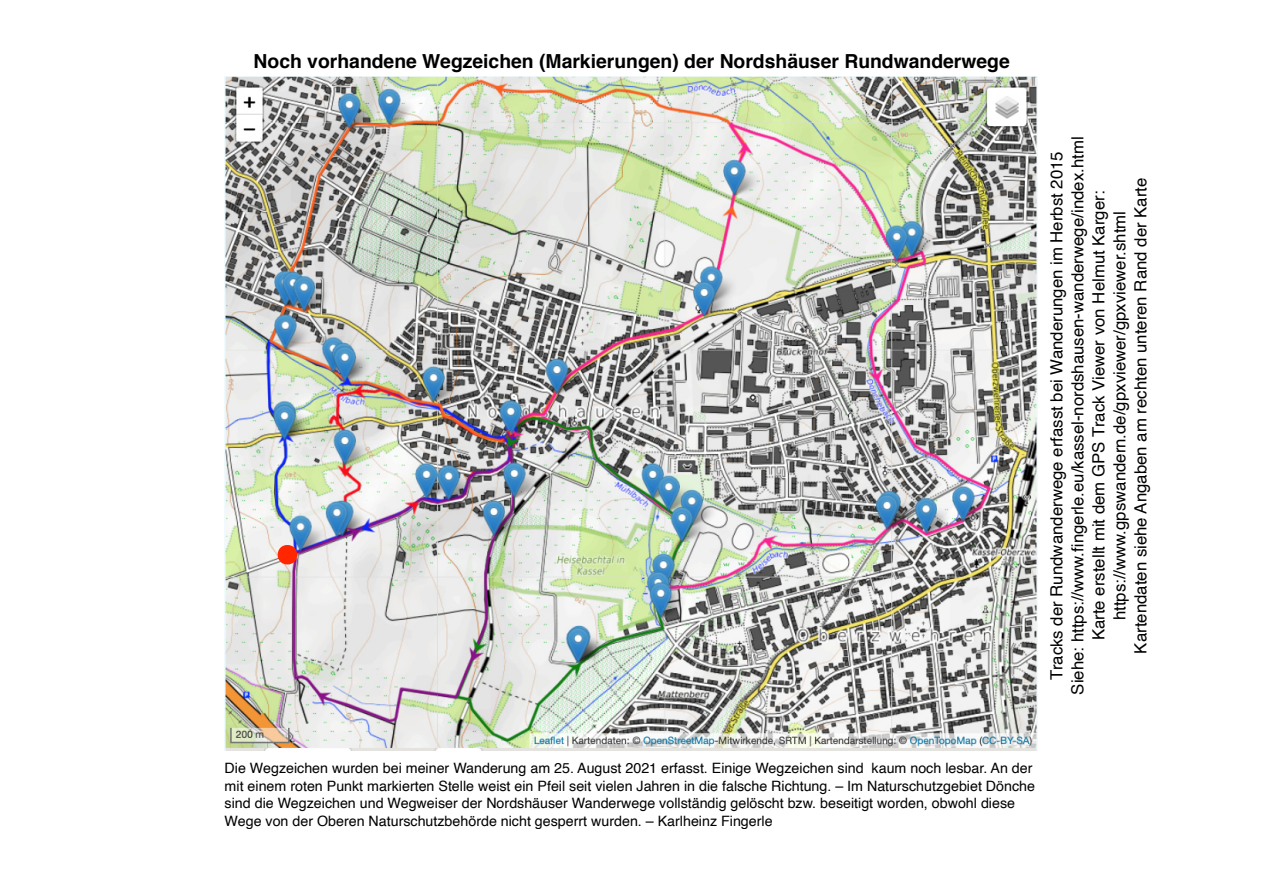
<style>
.page{position:relative;width:1263px;height:894px;background:#fff}
.page>*{position:absolute;margin:0;border:0;box-sizing:border-box;transform-origin:0 0}
.t1{font:90.15px "Helvetica";color:#ff2600}
.t2{font:700 19.35px "Helvetica";color:#000}
.t3{font:16.8px/21px "Helvetica";color:#000;text-align:center}
.t4{font:14.25px/17.5px "Helvetica";color:#000}
</style>
<div class="page">
<img style="left:225px;top:76px;width:813px;height:674px">
<h2 class="t2" style="left:254px;top:53px;width:758px">Noch vorhandene Wegzeichen (Markierungen) der Nordshäuser Rundwanderwege</h2>
<h1 class="t1" style="left:252px;top:571px;width:33px;rotate:-90deg">•</h1>
<p class="t3" style="left:1047px;top:694px;width:559px;rotate:-90deg">Tracks der Rundwanderwege erfasst bei Wanderungen im Herbst 2015<br>Siehe: https://www.fingerle.eu/kassel-nordshausen-wanderwege/index.html Karte erstellt mit dem GPS Track Viewer von Helmut Karger: https://www.gpswandern.de/gpxviewer/gpxviewer.shtml<br>Kartendaten siehe Angaben am rechten unteren Rand der Karte</p>
<p class="t4" style="left:225px;top:760px;width:812px">Die Wegzeichen wurden bei meiner Wanderung am 25. August 2021 erfasst. Einige Wegzeichen sind kaum noch lesbar. An der mit einem roten Punkt markierten Stelle weist ein Pfeil seit vielen Jahren in die falsche Richtung. – Im Naturschutzgebiet Dönche sind die Wegzeichen und Wegweiser der Nordshäuser Wanderwege vollständig gelöscht bzw. beseitigt worden, obwohl diese Wege von der Oberen Naturschutzbehörde nicht gesperrt wurden. – Karlheinz Fingerle</p>
</div>
